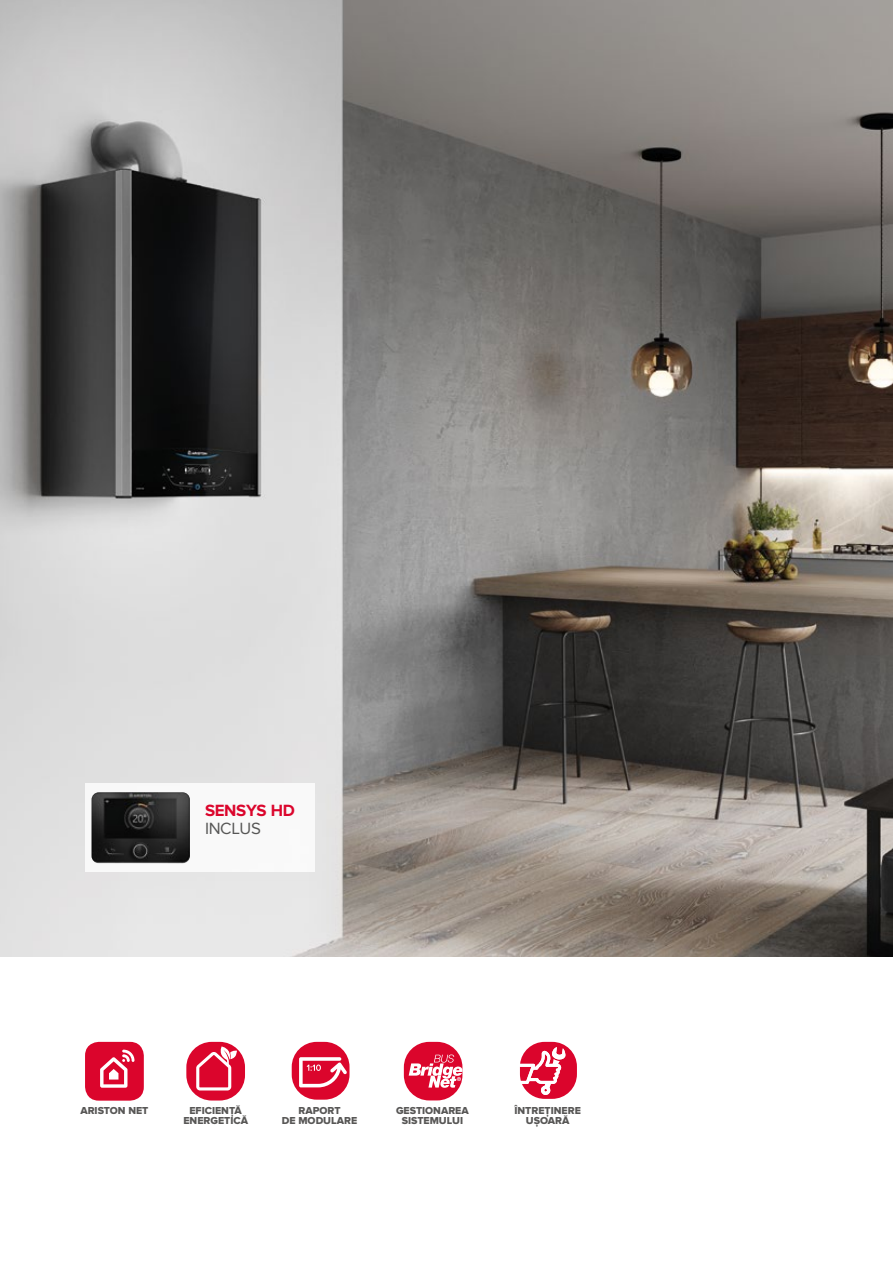
<style>
.page{position:relative;width:893px;height:1263px;background:#fff}
.page>*{position:absolute;margin:0;border:0;box-sizing:border-box;transform-origin:0 0}
.t1{font:700 16.8px "Proxima Nova";letter-spacing:-.02em;color:#db052c}
.t2{font:16.8px "Proxima Nova";letter-spacing:-.02em;color:#575756}
.t3{font:10.5px/10.5px "Proxima Nova Extrabld";color:#585756;text-align:center}
</style>
<div class="page">
<img style="left:0;top:0;width:893px;height:957px">
<div style="left:85px;top:783px;width:229px;height:89px;background:#fff"></div>
<img style="left:92px;top:792px;width:98px;height:71px">
<div style="left:186px;top:1042px;width:59px;height:58px;background:#db052c;border-radius:25px"></div>
<svg style="left:196px;top:1046px;width:41px;height:44px"></svg>
<svg style="left:520px;top:1042px;width:57px;height:57px"></svg>
<div style="left:404px;top:1042px;width:58px;height:58px;background:#db052c;border-radius:25px"></div>
<svg style="left:409px;top:1054px;width:53px;height:34px"></svg>
<div style="left:292px;top:1042px;width:57px;height:58px;background:#db052c;border-radius:25px"></div>
<svg style="left:299px;top:1057px;width:48px;height:30px"></svg>
<svg style="left:85px;top:1042px;width:59px;height:59px;background:#e13353"></svg>
<h1 class="t1" style="left:205px;top:800px;width:91px">SENSYS HD</h1>
<h1 class="t2" style="left:205px;top:819px;width:58px">INCLUS</h1>
<p class="t3" style="left:80px;top:1105px;width:70px">ARISTON NET</p>
<p class="t3" style="left:183px;top:1105px;width:66px">EFICIENȚĂ<br>ENERGETICĂ</p>
<p class="t3" style="left:282px;top:1105px;width:77px">RAPORT<br>DE MODULARE</p>
<p class="t3" style="left:396px;top:1105px;width:74px">GESTIONAREA<br>SISTEMULUI</p>
<p class="t3" style="left:514px;top:1105px;width:68px">ÎNTREȚINERE<br>UȘOARĂ</p>
</div>
